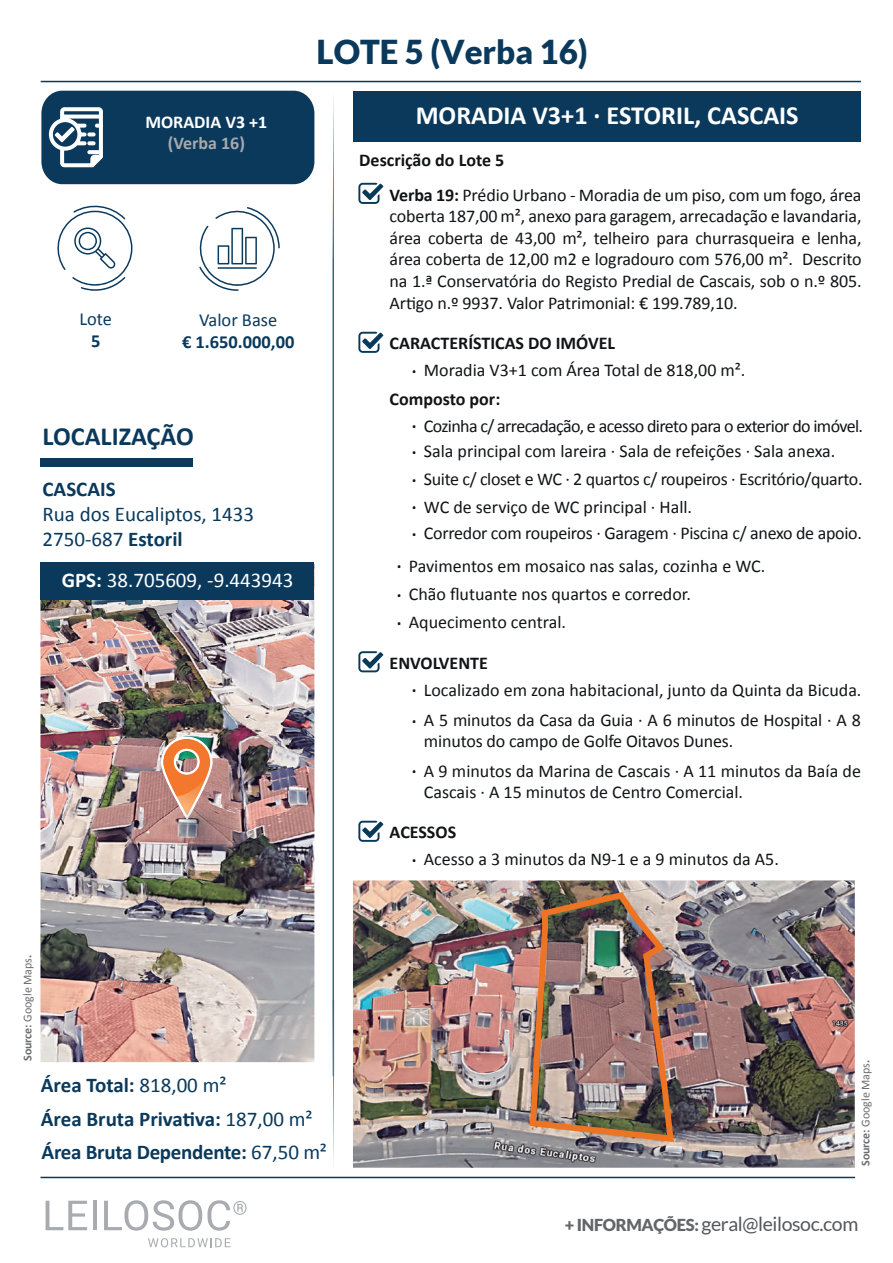
<style>
.page{position:relative;width:893px;height:1263px;background:#fff}
.page>*{position:absolute;margin:0;border:0;box-sizing:border-box;transform-origin:0 0}
.t1{font:900 33px "Lato";color:#0a395c}
.t2{font:700 26.25px "Calibri";color:#fff}
.t3{font:700 26.25px "Calibri";color:#0a395c}
.t4{font:700 21px "Calibri";letter-spacing:-.01em;color:#0a395c}
.t5{font:21px/25.2px "Calibri";color:#0a395c}
.t6{font:21px "Calibri";color:#fff}
.t7{font:19.5px "Lato";letter-spacing:-.02em;color:#55575c}
.t8{font:700 18.45px "Calibri";color:#0a395c}
.t9{font:18.45px "Calibri";color:#0a395c}
.t10{font:18px/21.6px "Calibri";letter-spacing:-.005em;color:#111416}
.t11{font:18px/25.2px "Calibri";letter-spacing:-.035em;color:#111416}
.t12{font:700 18px "Calibri";color:#111416}
.t13{font:700 18px "Calibri";color:#fff}
.t14{font:700 18px "Calibri";color:#a8a9ad}
.t15{font:12px "Calibri";letter-spacing:-.005em;color:#6c6d70}
.s1{font-weight:700}
.s2{font-weight:400}
.s3{font-weight:900;font-size:16.5px;color:#636568}
</style>
<div class="page">
<img style="left:353px;top:880px;width:502px;height:288px">
<img style="left:40px;top:599px;width:274px;height:463px">
<div style="left:40px;top:562px;width:274px;height:37px;background:#0a395c"></div>
<div style="left:353px;top:91px;width:508px;height:50px;background:#0a395c"></div>
<div style="left:40px;top:459px;width:153px;height:8px;background:#0a395c"></div>
<hr style="left:40px;top:1177px;width:815px;height:1px;background:#0a395c">
<svg style="left:333px;top:97px;width:1px;height:1066px"></svg>
<hr style="left:41px;top:81px;width:820px;height:1px;background:#0a395c">
<div style="left:41px;top:91px;width:273px;height:93px;background:#0a395c;border-radius:22px"></div>
<svg style="left:48px;top:107px;width:55px;height:61px"></svg>
<svg style="left:46px;top:1201px;width:41px;height:29px"></svg>
<hr style="left:93px;top:1201px;width:4px;height:29px;background:#a8abaf">
<svg style="left:104px;top:1200px;width:143px;height:31px"></svg>
<svg style="left:148px;top:1238px;width:82px;height:9px"></svg>
<svg style="left:358px;top:332px;width:25px;height:21px"></svg>
<svg style="left:358px;top:183px;width:25px;height:21px"></svg>
<svg style="left:358px;top:651px;width:25px;height:21px"></svg>
<svg style="left:358px;top:821px;width:25px;height:21px"></svg>
<svg style="left:199px;top:207px;width:81px;height:84px"></svg>
<svg style="left:57px;top:205px;width:75px;height:86px"></svg>
<img style="left:144px;top:772px;width:162px;height:138px">
<img style="left:160px;top:735px;width:52px;height:85px">
<img style="left:526px;top:889px;width:151px;height:256px">
<p class="t13" style="left:145px;top:109px;width:123px">MORADIA V3 +1</p>
<p class="t14" style="left:168px;top:130px;width:79px">(Verba 16)</p>
<p class="t9" style="left:79px;top:307px;width:34px">Lote</p>
<p class="t8" style="left:91px;top:328px;width:11px">5</p>
<p class="t9" style="left:199px;top:308px;width:80px">Valor Base</p>
<p class="t8" style="left:182px;top:329px;width:114px">€ 1.650.000,00</p>
<h2 class="t3" style="left:42px;top:418px;width:153px">LOCALIZAÇÃO</h2>
<p class="t4" style="left:43px;top:474px;width:75px">CASCAIS</p>
<p class="t5" style="left:43px;top:501px;width:213px">Rua dos Eucaliptos, 1433<br>2750-687 <span class="s1">Estoril</span></p>
<p class="t6" style="left:62px;top:567px;width:233px"><span class="s1">GPS:</span> 38.705609, -9.443943</p>
<h1 class="t1" style="left:317px;top:33px;width:273px">LOTE 5 (Verba 16)</h1>
<h2 class="t2" style="left:416px;top:96px;width:384px">MORADIA V3+1 · ESTORIL, CASCAIS</h2>
<p class="t12" style="left:359px;top:147px;width:146px">Descrição do Lote 5</p>
<p class="t10" style="left:390px;top:183px;width:474px;text-align:justify"><span class="s1">Verba 19:</span> Prédio Urbano - Moradia de um piso, com um fogo, área coberta 187,00 m², anexo para garagem, arrecadação e lavandaria, área coberta de 43,00 m², telheiro para churrasqueira e lenha, área coberta de 12,00 m2 e logradouro com 576,00 m². Descrito na 1.ª Conservatória do Registo Predial de Cascais, sob o n.º 805.<br>Artigo n.º 9937. Valor Patrimonial: € 199.789,10.</p>
<p class="t12" style="left:390px;top:331px;width:227px">CARACTERÍSTICAS DO IMÓVEL</p>
<p class="t10" style="left:412px;top:359px;width:335px"><span class="s1">·</span> Moradia V3+1 com Área Total de 818,00 m².</p>
<p class="t12" style="left:390px;top:387px;width:112px">Composto por:</p>
<p class="t11" style="left:412px;top:412px;width:453px"><span class="s1">·</span> Cozinha c/ arrecadação, e acesso direto para o exterior do imóvel. <span class="s1">·</span> Sala principal com lareira · Sala de refeições · Sala anexa.</p>
<p class="t10" style="left:412px;top:467px;width:452px"><span class="s1">·</span> Suite c/ closet e WC · 2 quartos c/ roupeiros · Escritório/quarto.</p>
<p class="t10" style="left:412px;top:493px;width:452px;line-height:26.4px"><span class="s1">·</span> WC de serviço de WC principal · Hall.<br><span class="s1">·</span> Corredor com roupeiros · Garagem · Piscina c/ anexo de apoio.</p>
<p class="t10" style="left:397px;top:551px;width:370px;line-height:28px"><span class="s1">·</span> Pavimentos em mosaico nas salas, cozinha e WC. <span class="s1">·</span> Chão flutuante nos quartos e corredor.<br><span class="s1">·</span> Aquecimento central.</p>
<p class="t10" style="left:412px;top:649px;width:451px;line-height:26.8px;text-indent:-22px"><span class="s1">ENVOLVENTE<br>·</span> Localizado em zona habitacional, junto da Quinta da Bicuda.</p>
<p class="t10" style="left:424px;top:708px;width:438px;text-indent:-12px"><span class="s1">·</span> A 5 minutos da Casa da Guia · A 6 minutos de Hospital · A 8 minutos do campo de Golfe Oitavos Dunes.</p>
<p class="t10" style="left:424px;top:759px;width:439px;text-indent:-12px"><span class="s1">·</span> A 9 minutos da Marina de Cascais · A 11 minutos da Baía de<br>Cascais · A 15 minutos de Centro Comercial.</p>
<p class="t10" style="left:412px;top:818px;width:369px;line-height:26.8px;text-indent:-22px"><span class="s1">ACESSOS<br>·</span> Acesso a 3 minutos da N9-1 e a 9 minutos da A5.</p>
<p class="t15" style="left:20px;top:1061px;width:108px;rotate:-90deg"><span class="s1">Source:</span> Google Maps<span class="s1">.</span></p>
<p class="t4" style="left:41px;top:1070px;width:187px">Área Total: <span class="s2">818,00 m²</span></p>
<p class="t4" style="left:41px;top:1105px;width:273px">Área Bruta Privativa: <span class="s2">187,00 m²</span></p>
<p class="t4" style="left:42px;top:1137px;width:287px">Área Bruta Dependente: <span class="s2">67,50 m²</span></p>
<p class="t15" style="left:858px;top:1166px;width:108px;rotate:-90deg"><span class="s1">Source:</span> Google Maps<span class="s1">.</span></p>
<p class="t7" style="left:565px;top:1213px;width:295px"><span class="s3">+ INFORMAÇÕES:</span> geral@leilosoc.com</p>
</div>
